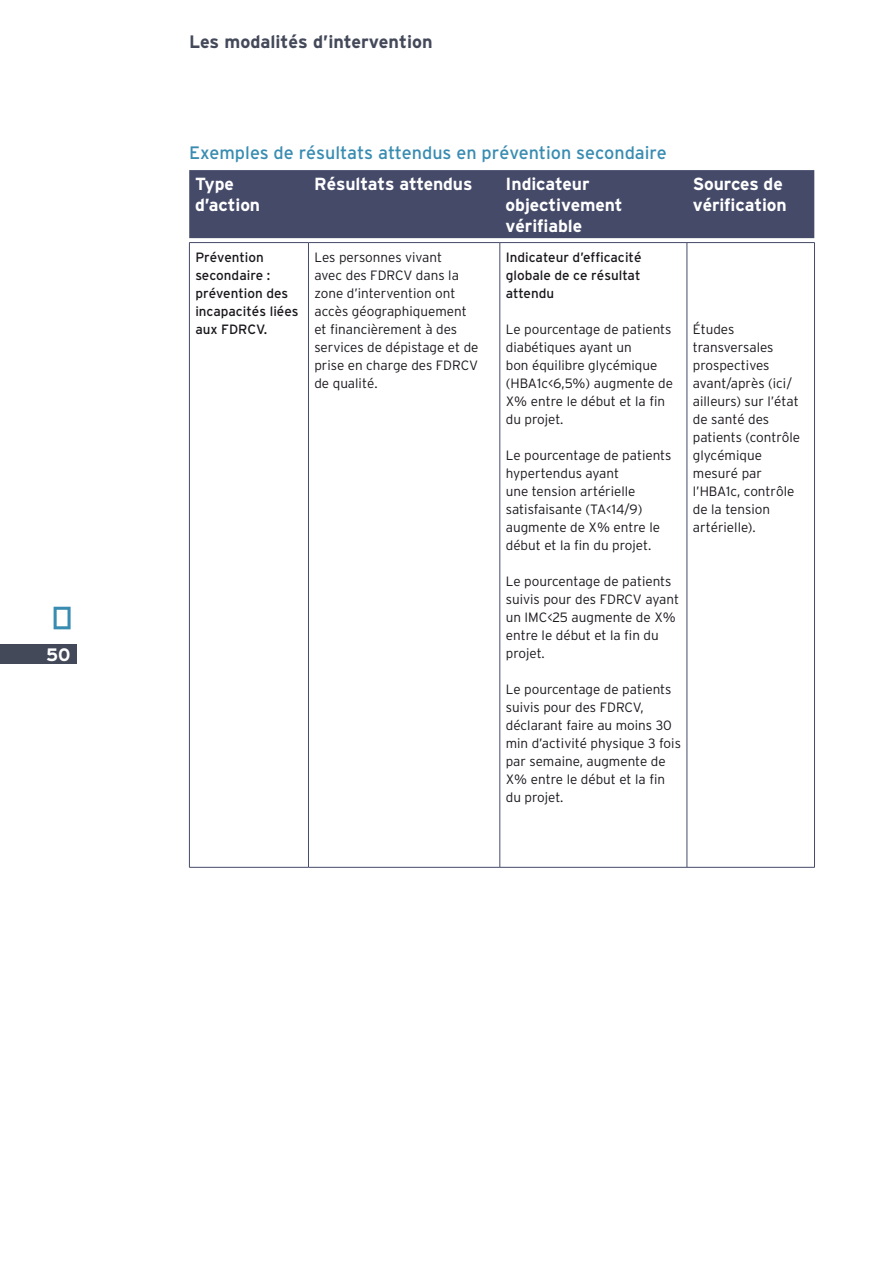
<style>
.page{position:relative;width:893px;height:1263px;background:#fff}
.page>*{position:absolute;margin:0;border:0;box-sizing:border-box;transform-origin:0 0}
.t1{font:18px "Interstate";color:#398cb1}
.t2{font:700 18px "Interstate";color:#44495a}
.t3{font:700 18px "Interstate";color:#fff}
.t4{font:700 17.55px/21px "Interstate";letter-spacing:-.005em;color:#fff}
.t5{font:300 13.5px/18px "Interstate";color:#1a171c}
.t6{font:13.5px/18px "Interstate";color:#1a171c}
</style>
<div class="page">
<div style="left:189px;top:170px;width:625px;height:68px;background:#454a69"></div>
<hr style="left:189px;top:242px;width:119px;height:1px;background:#454a69">
<hr style="left:189px;top:243px;width:1px;height:624px;background:#454a69">
<hr style="left:308px;top:242px;width:192px;height:1px;background:#454a69">
<hr style="left:500px;top:242px;width:187px;height:1px;background:#454a69">
<hr style="left:687px;top:242px;width:128px;height:1px;background:#454a69">
<hr style="left:814px;top:243px;width:1px;height:624px;background:#454a69">
<hr style="left:189px;top:867px;width:119px;height:1px;background:#454a69">
<hr style="left:308px;top:867px;width:192px;height:1px;background:#454a69">
<hr style="left:500px;top:867px;width:187px;height:1px;background:#454a69">
<hr style="left:687px;top:867px;width:128px;height:1px;background:#454a69">
<hr style="left:308px;top:243px;width:1px;height:624px;background:#454a69">
<hr style="left:500px;top:243px;width:1px;height:624px;background:#454a69">
<hr style="left:687px;top:243px;width:1px;height:624px;background:#454a69">
<svg style="left:54px;top:607px;width:17px;height:22px"></svg>
<div style="left:0;top:644px;width:76px;height:20px;background:#44495a"></div>
<h1 class="t3" style="left:46px;top:643px;width:26px">50</h1>
<h1 class="t2" style="left:189px;top:30px;width:245px">Les modalités d’intervention</h1>
<h1 class="t1" style="left:189px;top:142px;width:479px">Exemples de résultats attendus en prévention secondaire</h1>
<p class="t4" style="left:195px;top:173px;width:66px">Type d’action</p>
<p class="t4" style="left:314px;top:173px;width:160px">Résultats attendus</p>
<p class="t4" style="left:506px;top:173px;width:118px">Indicateur objectivement vérifiable</p>
<p class="t4" style="left:693px;top:173px;width:96px">Sources de vérification</p>
<p class="t6" style="left:195px;top:248px;width:105px">Prévention secondaire : prévention des incapacités liées aux FDRCV.</p>
<p class="t5" style="left:314px;top:248px;width:166px">Les personnes vivant<br>avec des FDRCV dans la zone d’intervention ont accès géographiquement et financièrement à des services de dépistage et de prise en charge des FDRCV de qualité.</p>
<p class="t6" style="left:506px;top:248px;width:137px;text-align:justify">Indicateur d’efficacité globale de ce résultat attendu</p>
<p class="t5" style="left:693px;top:320px;width:109px">Études transversales prospectives avant/après (ici/ ailleurs) sur l’état de santé des patients (contrôle glycémique mesuré par l’HBA1c, contrôle de la tension artérielle).</p>
<p class="t5" style="left:506px;top:320px;width:169px">Le pourcentage de patients diabétiques ayant un<br>bon équilibre glycémique (HBA1c&lt;6,5%) augmente de<br>X% entre le début et la fin du projet.</p>
<p class="t5" style="left:506px;top:446px;width:167px">Le pourcentage de patients hypertendus ayant<br>une tension artérielle satisfaisante (TA&lt;14/9) augmente de X% entre le début et la fin du projet.</p>
<p class="t5" style="left:506px;top:572px;width:175px">Le pourcentage de patients suivis pour des FDRCV ayant un IMC&lt;25 augmente de X% entre le début et la fin du projet.</p>
<p class="t5" style="left:506px;top:680px;width:177px">Le pourcentage de patients suivis pour des FDRCV, déclarant faire au moins 30 min d’activité physique 3 fois par semaine, augmente de<br>X% entre le début et la fin du projet.</p>
</div>
